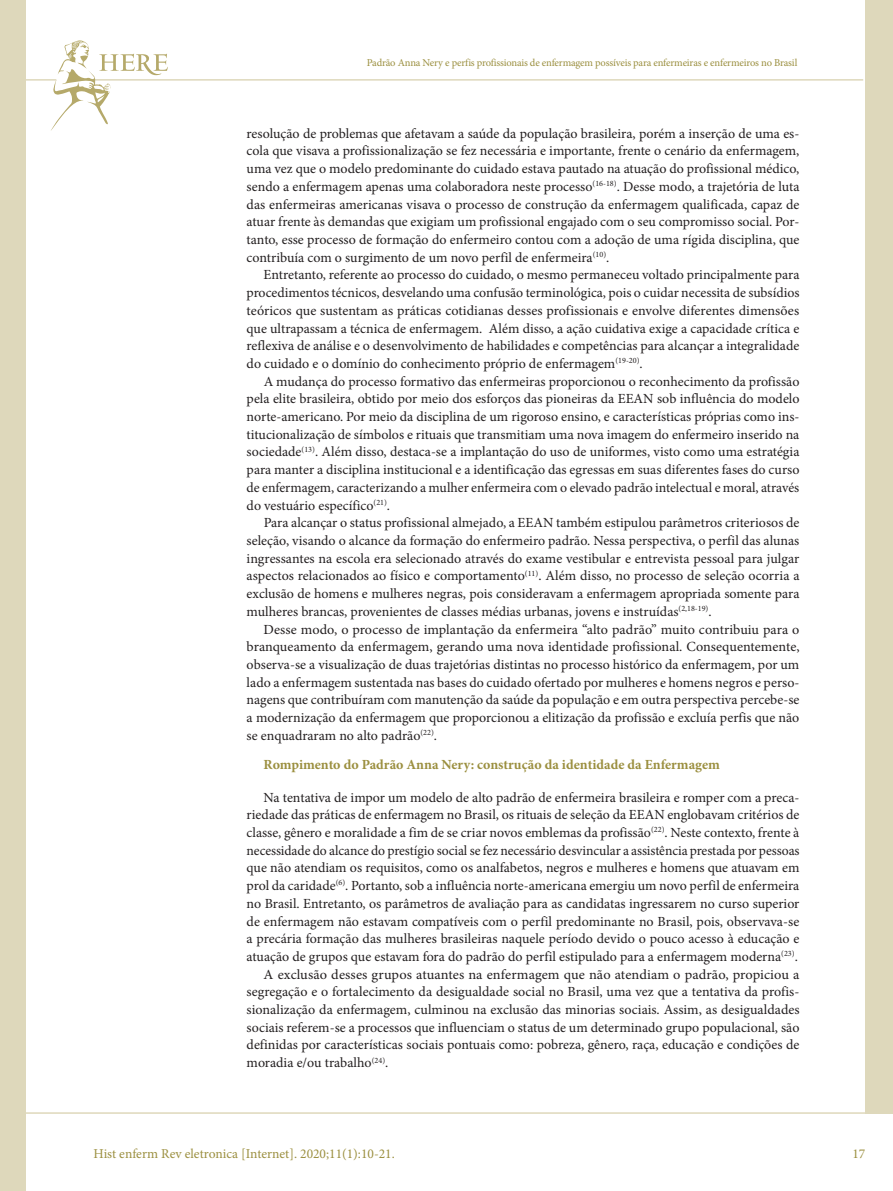
<style>
.page{position:relative;width:893px;height:1191px;background:#fff}
.page>*{position:absolute;margin:0;border:0;box-sizing:border-box;transform-origin:0 0}
.t1{font:13.95px/17.7px "Minion Pro";color:#231f20;text-align:justify}
.t2{font:700 13.95px "Minion Pro";color:#9b8f3f}
.t3{font:13.5px "Minion Pro";color:#9b8f3f}
.t4{font:10.5px "Minion Pro";letter-spacing:-.015em;color:#9b8f3f}
</style>
<div class="page">
<hr style="left:0;top:1112px;width:893px;height:1px;background:#ded8bb">
<hr style="left:0;top:79px;width:863px;height:2px;background:#ded8bb">
<div style="left:865px;top:0;width:28px;height:1113px;background:#ded8bb"></div>
<div style="left:0;top:0;width:26px;height:1191px;background:#ded8bb"></div>
<svg style="left:50px;top:40px;width:118px;height:91px"></svg>
<p class="t4" style="left:367px;top:56px;width:432px">Padrão Anna Nery e perfis profissionais de enfermagem possíveis para enfermeiras e enfermeiros no Brasil</p>
<p class="t1" style="left:247px;top:124px;width:554px">resolução de problemas que afetavam a saúde da população brasileira, porém a inserção de uma es&shy;cola que visava a profissionalização se fez necessária e importante, frente o cenário da enfermagem, uma vez que o modelo predominante do cuidado estava pautado na atuação do profissional médico, sendo a enfermagem apenas uma colaboradora neste processo<sup>(16-18)</sup>. Desse modo, a trajetória de luta das enfermeiras americanas visava o processo de construção da enfermagem qualificada, capaz de atuar frente às demandas que exigiam um profissional engajado com o seu compromisso social. Por&shy;tanto, esse processo de formação do enfermeiro contou com a adoção de uma rígida disciplina, que contribuía com o surgimento de um novo perfil de enfermeira<sup>(10)</sup>.</p>
<p class="t1" style="left:247px;top:266px;width:554px;text-indent:17px">Entretanto, referente ao processo do cuidado, o mesmo permaneceu voltado principalmente para procedimentos técnicos, desvelando uma confusão terminológica, pois o cuidar necessita de subsídios teóricos que sustentam as práticas cotidianas desses profissionais e envolve diferentes dimensões que ultrapassam a técnica de enfermagem. Além disso, a ação cuidativa exige a capacidade crítica e reflexiva de análise e o desenvolvimento de habilidades e competências para alcançar a integralidade do cuidado e o domínio do conhecimento próprio de enfermagem<sup>(19-20)</sup>.</p>
<p class="t1" style="left:247px;top:372px;width:554px;text-indent:17px">A mudança do processo formativo das enfermeiras proporcionou o reconhecimento da profissão pela elite brasileira, obtido por meio dos esforços das pioneiras da EEAN sob influência do modelo norte-americano. Por meio da disciplina de um rigoroso ensino, e características próprias como ins&shy;titucionalização de símbolos e rituais que transmitiam uma nova imagem do enfermeiro inserido na sociedade<sup>(13)</sup>. Além disso, destaca-se a implantação do uso de uniformes, visto como uma estratégia para manter a disciplina institucional e a identificação das egressas em suas diferentes fases do curso de enfermagem, caracterizando a mulher enfermeira com o elevado padrão intelectual e moral, através do vestuário específico<sup>(21)</sup>.</p>
<p class="t1" style="left:247px;top:514px;width:554px;text-indent:17px">Para alcançar o status profissional almejado, a EEAN também estipulou parâmetros criteriosos de seleção, visando o alcance da formação do enfermeiro padrão. Nessa perspectiva, o perfil das alunas ingressantes na escola era selecionado através do exame vestibular e entrevista pessoal para julgar aspectos relacionados ao físico e comportamento<sup>(11)</sup>. Além disso, no processo de seleção ocorria a exclusão de homens e mulheres negras, pois consideravam a enfermagem apropriada somente para mulheres brancas, provenientes de classes médias urbanas, jovens e instruídas<sup>(2,18-19)</sup>.</p>
<p class="t1" style="left:247px;top:620px;width:554px;text-indent:17px">Desse modo, o processo de implantação da enfermeira “alto padrão” muito contribuiu para o branqueamento da enfermagem, gerando uma nova identidade profissional. Consequentemente, observa-se a visualização de duas trajetórias distintas no processo histórico da enfermagem, por um lado a enfermagem sustentada nas bases do cuidado ofertado por mulheres e homens negros e perso&shy;nagens que contribuíram com manutenção da saúde da população e em outra perspectiva percebe-se a modernização da enfermagem que proporcionou a elitização da profissão e excluía perfis que não se enquadraram no alto padrão<sup>(22)</sup>.</p>
<p class="t2" style="left:264px;top:755px;width:458px">Rompimento do Padrão Anna Nery: construção da identidade da Enfermagem</p>
<p class="t1" style="left:264px;top:788px;width:537px">Na tentativa de impor um modelo de alto padrão de enfermeira brasileira e romper com a preca-</p>
<p class="t1" style="left:247px;top:806px;width:554px">riedade das práticas de enfermagem no Brasil, os rituais de seleção da EEAN englobavam critérios de</p>
<p class="t1" style="left:247px;top:823px;width:554px">classe, gênero e moralidade a fim de se criar novos emblemas da profissão<sup>(22)</sup>. Neste contexto, frente à</p>
<p class="t1" style="left:247px;top:841px;width:554px">necessidade do alcance do prestígio social se fez necessário desvincular a assistência prestada por pessoas</p>
<p class="t1" style="left:247px;top:859px;width:554px">que não atendiam os requisitos, como os analfabetos, negros e mulheres e homens que atuavam em</p>
<p class="t1" style="left:247px;top:877px;width:554px">prol da caridade<sup>(6)</sup>. Portanto, sob a influência norte-americana emergiu um novo perfil de enfermeira</p>
<p class="t1" style="left:247px;top:894px;width:554px">no Brasil. Entretanto, os parâmetros de avaliação para as candidatas ingressarem no curso superior</p>
<p class="t1" style="left:247px;top:912px;width:554px">de enfermagem não estavam compatíveis com o perfil predominante no Brasil, pois, observava-se</p>
<p class="t1" style="left:247px;top:930px;width:554px">a precária formação das mulheres brasileiras naquele período devido o pouco acesso à educação e</p>
<p class="t1" style="left:247px;top:947px;width:553px">atuação de grupos que estavam fora do padrão do perfil estipulado para a enfermagem moderna<sup>(23)</sup>.</p>
<p class="t1" style="left:264px;top:965px;width:537px">A exclusão desses grupos atuantes na enfermagem que não atendiam o padrão, propiciou a</p>
<p class="t1" style="left:247px;top:983px;width:554px">segregação e o fortalecimento da desigualdade social no Brasil, uma vez que a tentativa da profis-</p>
<p class="t1" style="left:247px;top:1000px;width:554px">sionalização da enfermagem, culminou na exclusão das minorias sociais. Assim, as desigualdades</p>
<p class="t1" style="left:247px;top:1018px;width:554px">sociais referem-se a processos que influenciam o status de um determinado grupo populacional, são</p>
<p class="t1" style="left:247px;top:1036px;width:554px">definidas por características sociais pontuais como: pobreza, gênero, raça, educação e condições de</p>
<p class="t1" style="left:247px;top:1054px;width:143px">moradia e/ou trabalho<sup>(24)</sup>.</p>
<p class="t3" style="left:94px;top:1144px;width:303px">Hist enferm Rev eletronica [Internet]. 2020;11(1):10-21.</p>
<p class="t3" style="left:852px;top:1144px;width:14px">17</p>
</div>
